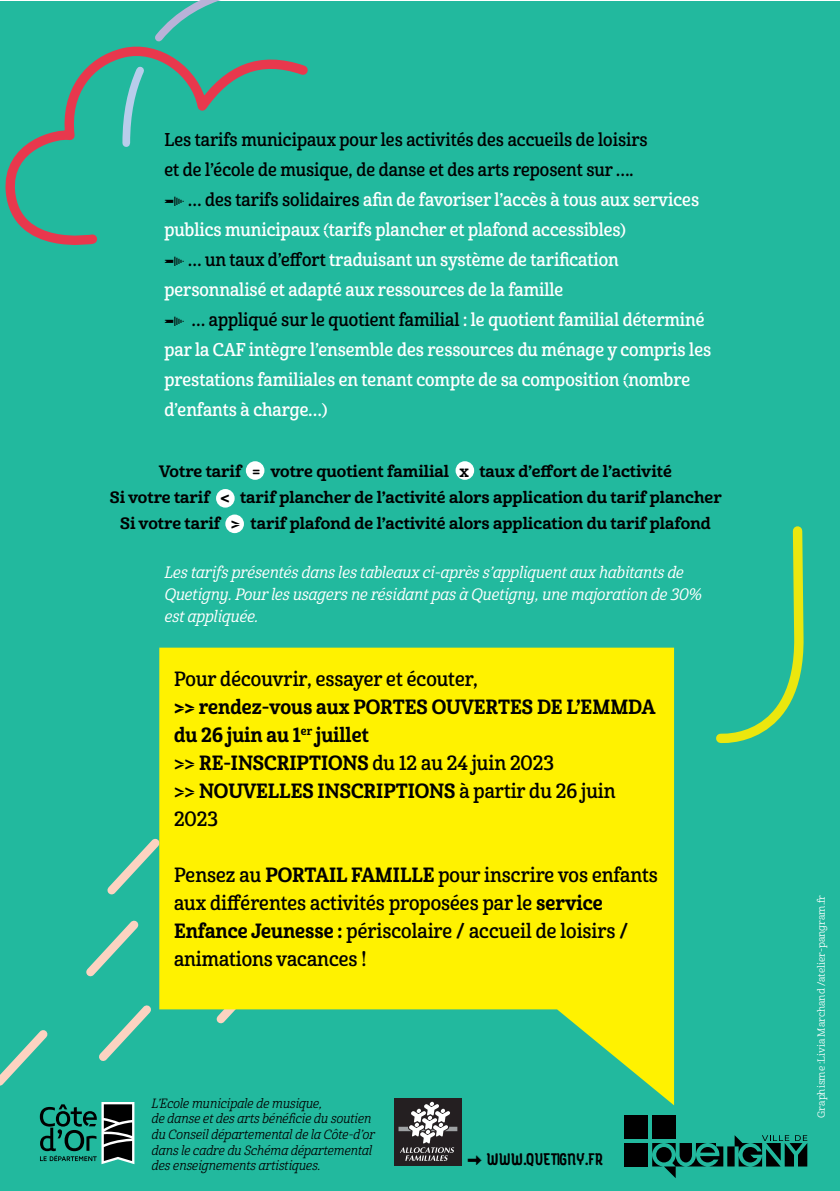
<style>
.page{position:relative;width:840px;height:1191px;background:#fff}
.page>*{position:absolute;margin:0;border:0;box-sizing:border-box;transform-origin:0 0}
.t1{font:20px/28px "Cabrito Con Dem";color:#000}
.t2{font:20px/28px "Cabrito Con Bol";color:#000}
.t3{font:18px/30px "Cabrito Con Dem";color:#fff}
.t4{font:18px "Rainier West 700";color:#000}
.t5{font:16px/26px "Cabrito Nor Bol";color:#000;text-align:center}
.t6{font:16px/22px "Cabrito Con Med It";color:#fff}
.t7{font:13px/15.6px "Cabrito Con Reg It";color:#000}
.t8{font:10px "Cabrito Nor Reg";color:#fff}
.s1{color:#000}
.s2{font-family:"Fleches Left Right";color:#000}
.s3{font-family:"Cabrito Con Bol"}
.s4{font-family:"Cabrito Con Dem"}
.s5{font-family:"Fleches Left Right"}
</style>
<div class="page">
<div style="left:0;top:1px;width:839px;height:1190px;background:#22b99e"></div>
<svg style="left:86px;top:838px;width:73px;height:223px"></svg>
<svg style="left:0;top:1030px;width:48px;height:56px"></svg>
<svg style="left:40px;top:1102px;width:94px;height:62px"></svg>
<svg style="left:5px;top:46px;width:303px;height:199px"></svg>
<svg style="left:716px;top:526px;width:88px;height:217px"></svg>
<svg style="left:148px;top:0;width:121px;height:48px"></svg>
<svg style="left:118px;top:60px;width:32px;height:91px"></svg>
<svg style="left:159px;top:647px;width:514px;height:458px;fill:#fff200"></svg>
<div style="left:624px;top:1115px;width:23px;height:24px;background:#000"></div>
<div style="left:624px;top:1143px;width:23px;height:23px;background:#000"></div>
<div style="left:651px;top:1115px;width:24px;height:24px;background:#000"></div>
<svg style="left:651px;top:1135px;width:155px;height:43px"></svg>
<div style="left:394px;top:1097px;width:67px;height:68px;background:#241f21"></div>
<svg style="left:398px;top:1101px;width:59px;height:60px"></svg>
<div style="left:246px;top:461px;width:18px;height:19px;background:#fff;border-radius:50%"></div>
<div style="left:455px;top:461px;width:19px;height:19px;background:#fff;border-radius:50%"></div>
<div style="left:225px;top:514px;width:19px;height:19px;background:#fff;border-radius:50%"></div>
<div style="left:216px;top:489px;width:18px;height:18px;background:#fff;border-radius:50%"></div>
<p class="t3" style="left:164px;top:125px;width:548px"><span class="s1">Les tarifs municipaux pour les activités des accueils de loisirs<br>et de l’école de musique, de danse et des arts reposent sur ….<br></span><span class="s2">[</span> <span class="s1">… des tarifs solidaires</span> afin de favoriser l’accès à tous aux services publics municipaux (tarifs plancher et plafond accessibles)<br><span class="s2">[</span> <span class="s1">… un taux d’effort</span> traduisant un système de tarification personnalisé et adapté aux ressources de la famille<br><span class="s2">[</span> <span class="s1">… appliqué sur le quotient familial</span> : le quotient familial déterminé par la CAF intègre l’ensemble des ressources du ménage y compris les prestations familiales en tenant compte de sa composition (nombre d’enfants à charge…)</p>
<p class="t5" style="left:110px;top:458px;width:613px">Votre tarif = votre quotient familial x taux d’effort de l’activité<br>Si votre tarif &lt; tarif plancher de l’activité alors application du tarif plancher<br>Si votre tarif &gt; tarif plafond de l’activité alors application du tarif plafond</p>
<p class="t6" style="left:164px;top:561px;width:538px">Les tarifs présentés dans les tableaux ci-après s’appliquent aux habitants de<br>Quetigny. Pour les usagers ne résidant pas à Quetigny, une majoration de 30% est appliquée.</p>
<p class="t1" style="left:174px;top:665px;width:305px">Pour découvrir, essayer et écouter,</p>
<p class="t2" style="left:174px;top:693px;width:482px">&gt;&gt; rendez-vous aux PORTES OUVERTES DE L’EMMDA du 26 juin au 1<sup>er</sup> juillet</p>
<p class="t1" style="left:174px;top:749px;width:381px">&gt;&gt; <span class="s3">RE-INSCRIPTIONS</span> du 12 au 24 juin 2023</p>
<p class="t2" style="left:174px;top:777px;width:443px"><span class="s4">&gt;&gt;</span> NOUVELLES INSCRIPTIONS <span class="s4">à partir du 26 juin</span></p>
<p class="t1" style="left:174px;top:805px;width:45px">2023</p>
<p class="t1" style="left:174px;top:861px;width:485px">Pensez au <span class="s3">PORTAIL FAMILLE</span> pour inscrire vos enfants aux différentes activités proposées par le <span class="s3">service Enfance Jeunesse :</span> périscolaire / accueil de loisirs / animations vacances !</p>
<p class="t7" style="left:151px;top:1095px;width:224px">L’Ecole municipale de musique,<br>de danse et des arts bénéficie du soutien du Conseil départemental de la Côte-d’or dans le cadre du Schéma départemental des enseignements artistiques.</p>
<p class="t4" style="left:467px;top:1147px;width:137px"><span class="s5">g</span> WWW.QUETIGNY.FR</p>
<p class="t8" style="left:814px;top:1117px;width:224px;rotate:-90deg">Graphisme :Livia Marchand /atelier-pangram.fr</p>
</div>
